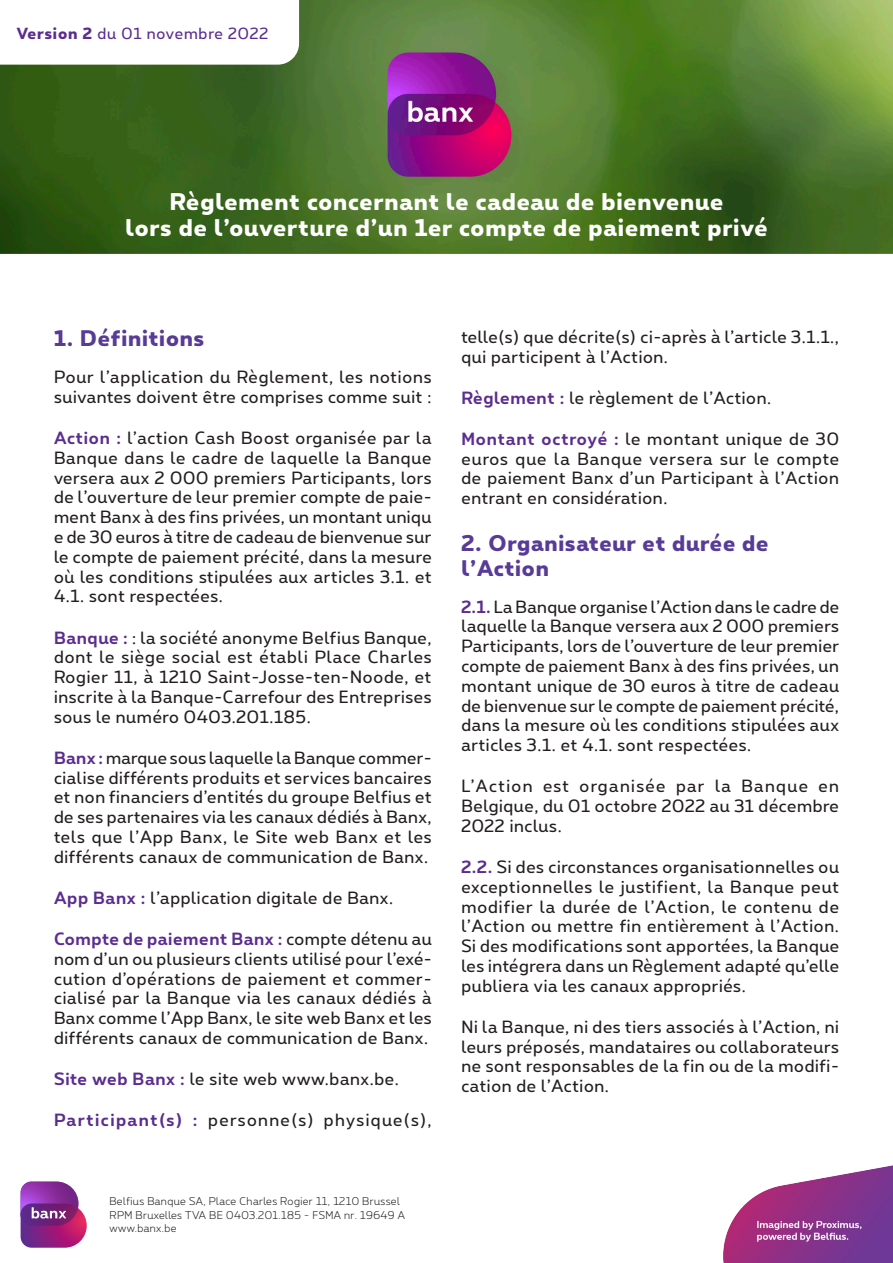
<style>
.page{position:relative;width:893px;height:1263px;background:#fff}
.page>*{position:absolute;margin:0;border:0;box-sizing:border-box;transform-origin:0 0}
.t1{font:800 22.5px "Proximus";letter-spacing:.04em;color:#fff}
.t2{font:800 21px/25.2px "Proximus";letter-spacing:.04em;color:#573b97}
.Body{font:16.5px/19.8px "Proximus";letter-spacing:.04em;color:#231f20;text-align:justify}
.Body-2{font:16.5px "Proximus";letter-spacing:.085em;color:#231f20}
.t3{font:15px "Proximus";letter-spacing:.06em;color:#5c2d91}
.t4{font:300 10.5px/13.5px "Proximus";letter-spacing:.04em;color:#231f20}
.s1{font-weight:800}
.s2{font-weight:700;color:#5c2d91}
</style>
<div class="page">
<svg style="left:21px;top:1181px;width:66px;height:67px;background:#9e499c"></svg>
<img style="left:724px;top:1166px;width:169px;height:97px">
<img style="left:0;top:0;width:893px;height:253px">
<svg style="left:0;top:0;width:299px;height:65px"></svg>
<p class="t3" style="left:17px;top:23px;width:253px"><span class="s1">Version 2</span> du 01 novembre 2022</p>
<p class="t1" style="left:170px;top:186px;width:555px">Règlement concernant le cadeau de bienvenue</p>
<p class="t1" style="left:126px;top:211px;width:644px">lors de l’ouverture d’un 1er compte de paiement privé</p>
<p class="t2" style="left:54px;top:325px;width:151px">1. Définitions</p>
<p class="Body" style="left:54px;top:366px;width:379px">Pour l’application du Règlement, les notions suivantes doivent être comprises comme suit :</p>
<p class="Body" style="left:54px;top:427px;width:379px"><span class="s2">Action :</span> l’action Cash Boost organisée par la Banque dans le cadre de laquelle la Banque versera aux 2 000 premiers Participants, lors de l’ouverture de leur premier compte de paie&shy;ment Banx à des fins privées, un montant uniqu e de 30 euros à titre de cadeau de bienvenue sur le compte de paiement précité, dans la mesure où les conditions stipulées aux articles 3.1. et 4.1. sont respectées.</p>
<p class="Body" style="left:54px;top:627px;width:379px"><span class="s2">Banque :</span> : la société anonyme Belfius Banque, dont le siège social est établi Place Charles Rogier 11, à 1210 Saint-Josse-ten-Noode, et inscrite à la Banque-Carrefour des Entreprises sous le numéro 0403.201.185.</p>
<p class="Body" style="left:54px;top:747px;width:379px"><span class="s2">Banx :</span> marque sous laquelle la Banque commer&shy;cialise différents produits et services bancaires et non financiers d’entités du groupe Belfius et de ses partenaires via les canaux dédiés à Banx, tels que l’App Banx, le Site web Banx et les différents canaux de communication de Banx.</p>
<p class="Body" style="left:54px;top:887px;width:341px"><span class="s2">App Banx :</span> l’application digitale de Banx.</p>
<p class="Body" style="left:54px;top:928px;width:379px"><span class="s2">Compte de paiement Banx :</span> compte détenu au nom d’un ou plusieurs clients utilisé pour l’exé&shy;cution d’opérations de paiement et commer&shy;cialisé par la Banque via les canaux dédiés à Banx comme l’App Banx, le site web Banx et les différents canaux de communication de Banx.</p>
<p class="Body" style="left:54px;top:1068px;width:346px"><span class="s2">Site web Banx :</span> le site web www.banx.be.</p>
<p class="Body-2" style="left:54px;top:1108px;width:379px"><span class="s2">Participant(s) :</span> personne(s) physique(s),</p>
<p class="t4" style="left:109px;top:1194px;width:297px">Belfius Banque SA, Place Charles Rogier 11, 1210 Brussel<br>RPM Bruxelles TVA BE 0403.201.185 - FSMA nr. 19649 A www.banx.be</p>
<p class="Body" style="left:461px;top:326px;width:379px">telle(s) que décrite(s) ci-après à l’article 3.1.1., qui participent à l’Action.</p>
<p class="Body" style="left:461px;top:387px;width:311px"><span class="s2">Règlement :</span> le règlement de l’Action.</p>
<p class="Body" style="left:461px;top:428px;width:379px"><span class="s2">Montant octroyé :</span> le montant unique de 30 euros que la Banque versera sur le compte de paiement Banx d’un Participant à l’Action entrant en considération.</p>
<p class="t2" style="left:461px;top:529px;width:309px">2. Organisateur et durée de l’Action</p>
<p class="Body" style="left:461px;top:596px;width:379px"><span class="s2">2.1.</span> La Banque organise l’Action dans le cadre de laquelle la Banque versera aux 2 000 premiers Participants, lors de l’ouverture de leur premier compte de paiement Banx à des fins privées, un montant unique de 30 euros à titre de cadeau de bienvenue sur le compte de paiement précité, dans la mesure où les conditions stipulées aux articles 3.1. et 4.1. sont respectées.</p>
<p class="Body" style="left:461px;top:775px;width:379px">L’Action est organisée par la Banque en Belgique, du 01 octobre 2022 au 31 décembre 2022 inclus.</p>
<p class="Body" style="left:461px;top:856px;width:379px"><span class="s2">2.2.</span> Si des circonstances organisationnelles ou exceptionnelles le justifient, la Banque peut modifier la durée de l’Action, le contenu de l’Action ou mettre fin entièrement à l’Action.<br>Si des modifications sont apportées, la Banque les intégrera dans un Règlement adapté qu’elle publiera via les canaux appropriés.</p>
<p class="Body" style="left:461px;top:1016px;width:379px">Ni la Banque, ni des tiers associés à l’Action, ni leurs préposés, mandataires ou collaborateurs ne sont responsables de la fin ou de la modifi&shy;cation de l’Action.</p>
</div>
